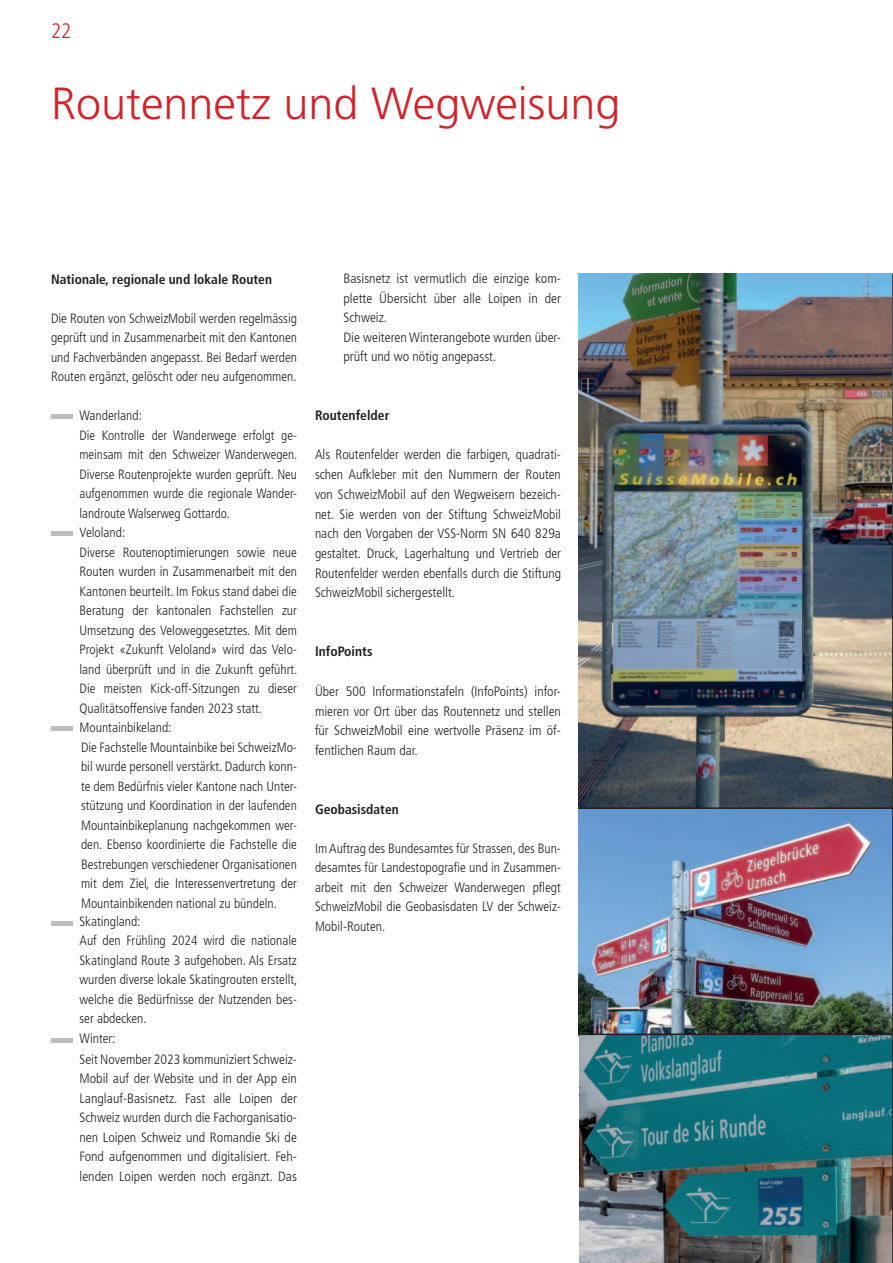
<style>
.page{position:relative;width:893px;height:1263px;background:#fff}
.page>*{position:absolute;margin:0;border:0;box-sizing:border-box;transform-origin:0 0}
.t1{font:300 45px "Frutiger LT Pro";color:#d1232a}
.t2{font:300 condensed 21px "Frutiger LT Pro";color:#d1232a}
.t3{font:300 condensed 13.65px/19.6px "Frutiger LT Pro";color:#231f20;text-align:justify}
.t4{font:700 condensed 13.65px "Frutiger LT Pro";color:#231f20}
.t5{font:300 condensed 13.5px/19.5px "Frutiger LT Pro";color:#231f20;text-align:justify}
.t6{font:700 condensed 13.5px "Frutiger LT Pro";color:#231f20}
</style>
<div class="page">
<img style="left:579px;top:273px;width:313px;height:990px">
<div style="left:51px;top:414px;width:21px;height:5px;background:#bcbdc0"></div>
<div style="left:51px;top:531px;width:21px;height:5px;background:#bcbdc0"></div>
<div style="left:51px;top:726px;width:21px;height:5px;background:#bcbdc0"></div>
<div style="left:51px;top:921px;width:21px;height:5px;background:#bcbdc0"></div>
<div style="left:51px;top:1038px;width:21px;height:5px;background:#bcbdc0"></div>
<hr style="left:579px;top:1033px;width:314px;height:2px;background:#231f20">
<hr style="left:892px;top:273px;width:1px;height:990px;background:#231f20">
<hr style="left:579px;top:807px;width:314px;height:2px;background:#231f20">
<h2 class="t2" style="left:51px;top:20px;width:22px">22</h2>
<h1 class="t1" style="left:51px;top:81px;width:571px">Routennetz und Wegweisung</h1>
<p class="t6" style="left:51px;top:272px;width:223px">Nationale, regionale und lokale Routen</p>
<p class="t5" style="left:51px;top:309px;width:247px">Die Routen von SchweizMobil werden regelmässig geprüft und in Zusammenarbeit mit den Kantonen und Fachverbänden angepasst. Bei Bedarf werden Routen ergänzt, gelöscht oder neu aufgenommen.</p>
<p class="t5" style="left:80px;top:406px;width:219px;text-align:left">Wanderland:<br>Die Kontrolle der Wanderwege erfolgt ge&shy;meinsam mit den Schweizer Wanderwegen.<br>Diverse Routenprojekte wurden geprüft. Neu aufgenommen wurde die regionale Wander&shy;landroute Walserweg Gottardo.<br>Veloland:<br>Diverse Routenoptimierungen sowie neue Routen wurden in Zusammenarbeit mit den Kantonen beurteilt. Im Fokus stand dabei die Beratung der kantonalen Fachstellen zur Umsetzung des Veloweggesetztes. Mit dem Projekt «Zukunft Veloland» wird das Velo&shy;land überprüft und in die Zukunft geführt.<br>Die meisten Kick-off-Sitzungen zu dieser Qualitätsoffensive fanden 2023 statt.<br>Mountainbikeland:<br>Die Fachstelle Mountainbike bei SchweizMo&shy;bil wurde personell verstärkt. Dadurch konn&shy;te dem Bedürfnis vieler Kantone nach Unter&shy;stützung und Koordination in der laufenden Mountainbikeplanung nachgekommen wer&shy;den. Ebenso koordinierte die Fachstelle die Bestrebungen verschiedener Organisationen mit dem Ziel, die Interessenvertretung der Mountainbikenden national zu bündeln.</p>
<p class="t5" style="left:80px;top:912px;width:219px;text-align:left">Skatingland:<br>Auf den Frühling 2024 wird die nationale<br>Skatingland Route 3 aufgehoben. Als Ersatz wurden diverse lokale Skatingrouten erstellt, welche die Bedürfnisse der Nutzenden bes&shy;ser abdecken.<br>Winter:</p>
<p class="t5" style="left:80px;top:1050px;width:219px">Seit November 2023 kommuniziert Schweiz-Mobil auf der Website und in der App ein Langlauf-Basisnetz. Fast alle Loipen der Schweiz wurden durch die Fachorganisatio&shy;nen Loipen Schweiz und Romandie Ski de Fond aufgenommen und digitalisiert. Feh&shy;lenden Loipen werden noch ergänzt. Das</p>
<p class="t5" style="left:343px;top:270px;width:219px;text-align:left">Basisnetz ist vermutlich die einzige kom&shy;plette Übersicht über alle Loipen in der<br>Schweiz.<br>Die weiteren Winterangebote wurden über&shy;prüft und wo nötig angepasst.</p>
<p class="t4" style="left:315px;top:409px;width:76px">Routenfelder</p>
<p class="t3" style="left:315px;top:446px;width:247px">Als Routenfelder werden die farbigen, quadrati&shy;schen Aufkleber mit den Nummern der Routen von SchweizMobil auf den Wegweisern bezeich&shy;net. Sie werden von der Stiftung SchweizMobil nach den Vorgaben der VSS-Norm SN 640 829a gestaltet. Druck, Lagerhaltung und Vertrieb der Routenfelder werden ebenfalls durch die Stiftung SchweizMobil sichergestellt.</p>
<p class="t4" style="left:315px;top:645px;width:59px">InfoPoints</p>
<p class="t3" style="left:315px;top:682px;width:247px">Über 500 Informationstafeln (InfoPoints) infor&shy;mieren vor Ort über das Routennetz und stellen für SchweizMobil eine wertvolle Präsenz im öf&shy;fentlichen Raum dar.</p>
<p class="t6" style="left:315px;top:803px;width:85px">Geobasisdaten</p>
<p class="t5" style="left:315px;top:839px;width:247px">Im Auftrag des Bundesamtes für Strassen, des Bun&shy;desamtes für Landestopografie und in Zusammen&shy;arbeit mit den Schweizer Wanderwegen pflegt SchweizMobil die Geobasisdaten LV der Schweiz-Mobil-Routen.</p>
</div>
